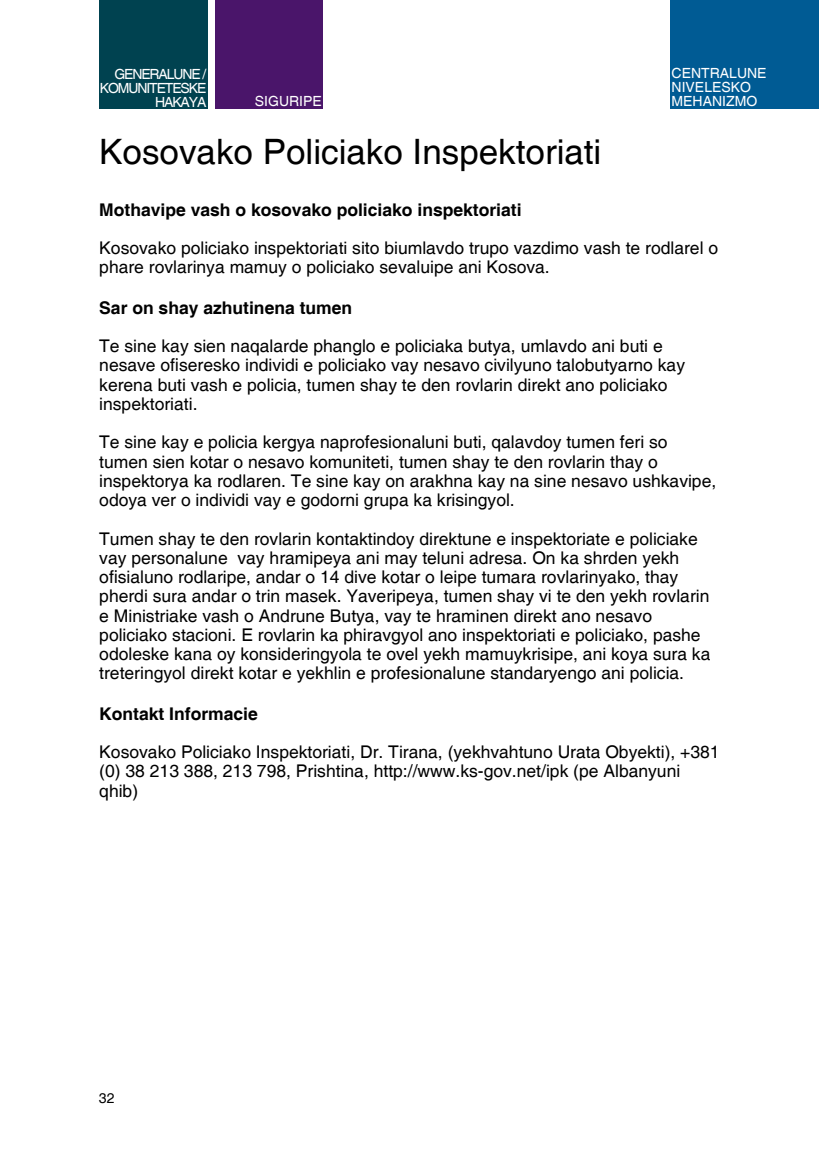
<style>
.page{position:relative;width:819px;height:1166px;background:#fff}
.page>*{position:absolute;margin:0;border:0;box-sizing:border-box;transform-origin:0 0}
.t1{font:35px "Helvetica";color:#000}
.t2{font:17.5px/19.2px "Helvetica";color:#000}
.t3{font:700 17.5px "Helvetica";color:#000}
.t4{font:14px/14px "Helvetica";color:#fff;text-align:justify}
.t5{font:14px "Helvetica";color:#000}
</style>
<div class="page">
<div style="left:670px;top:0;width:149px;height:108px;background:#005b94"></div>
<div style="left:99px;top:0;width:108px;height:108px;background:#004250"></div>
<div style="left:215px;top:0;width:108px;height:108px;background:#4a156a"></div>
<p class="t4" style="left:114px;top:67px;width:20px">Generalune</p>
<p class="t4" style="left:202px;top:67px;width:5px">/</p>
<p class="t4" style="left:100px;top:81px;width:18px">Komuniteteske</p>
<p class="t4" style="left:155px;top:95px;width:19px">Hakaya</p>
<p class="t4" style="left:255px;top:95px;width:19px">Siguripe</p>
<p class="t4" style="left:671px;top:67px;width:21px">Centralune Nivelesko Mehani</p>
<p class="t4" style="left:726px;top:95px;width:21px">zmo</p>
<h1 class="t1" style="left:99px;top:132px;width:503px">Kosovako Policiako Inspektoriati</h1>
<p class="t3" style="left:99px;top:199px;width:424px">Mothavipe vash o kosovako policiako inspektoriati</p>
<p class="t2" style="left:99px;top:239px;width:620px">Kosovako policiako inspektoriati sito biumlavdo trupo vazdimo vash te rodlarel o phare rovlarinya mamuy o policiako sevaluipe ani Kosova.</p>
<p class="t3" style="left:99px;top:297px;width:254px">Sar on shay azhutinena tumen</p>
<p class="t2" style="left:99px;top:337px;width:587px">Te sine kay sien naqalarde phanglo e policiaka butya, umlavdo ani buti e nesave ofiseresko individi e policiako vay nesavo civilyuno talobutyarno kay kerena buti vash e policia, tumen shay te den rovlarin direkt ano policiako inspektoriati.</p>
<p class="t2" style="left:99px;top:433px;width:618px">Te sine kay e policia kergya naprofesionaluni buti, qalavdoy tumen feri so tumen sien kotar o nesavo komuniteti, tumen shay te den rovlarin thay o inspektorya ka rodlaren. Te sine kay on arakhna kay na sine nesavo ushkavipe, odoya ver o individi vay e godorni grupa ka krisingyol.</p>
<p class="t2" style="left:99px;top:529px;width:612px">Tumen shay te den rovlarin kontaktindoy direktune e inspektoriate e policiake vay personalune vay hramipeya ani may teluni adresa. On ka shrden yekh ofisialuno rodlaripe, andar o 14 dive kotar o leipe tumara rovlarinyako, thay pherdi sura andar o trin masek. Yaveripeya, tumen shay vi te den yekh rovlarin e Ministriake vash o Andrune Butya, vay te hraminen direkt ano nesavo policiako stacioni. E rovlarin ka phiravgyol ano inspektoriati e policiako, pashe odoleske kana oy konsideringyola te ovel yekh mamuykrisipe, ani koya sura ka treteringyol direkt kotar e yekhlin e profesionalune standaryengo ani policia.</p>
<p class="t3" style="left:99px;top:703px;width:160px">Kontakt Informacie</p>
<p class="t2" style="left:99px;top:743px;width:616px">Kosovako Policiako Inspektoriati, Dr. Tirana, (yekhvahtuno Urata Obyekti), +381 (0) 38 213</p>
<p class="t2" style="left:184px;top:762px;width:50px">388, 213</p>
<p class="t2" style="left:257px;top:762px;width:425px">798, Prishtina, http://www.ks-gov.net/ipk (pe Albanyuni</p>
<p class="t2" style="left:99px;top:781px;width:40px">qhib)</p>
<p class="t5" style="left:99px;top:1090px;width:9px">32</p>
</div>
